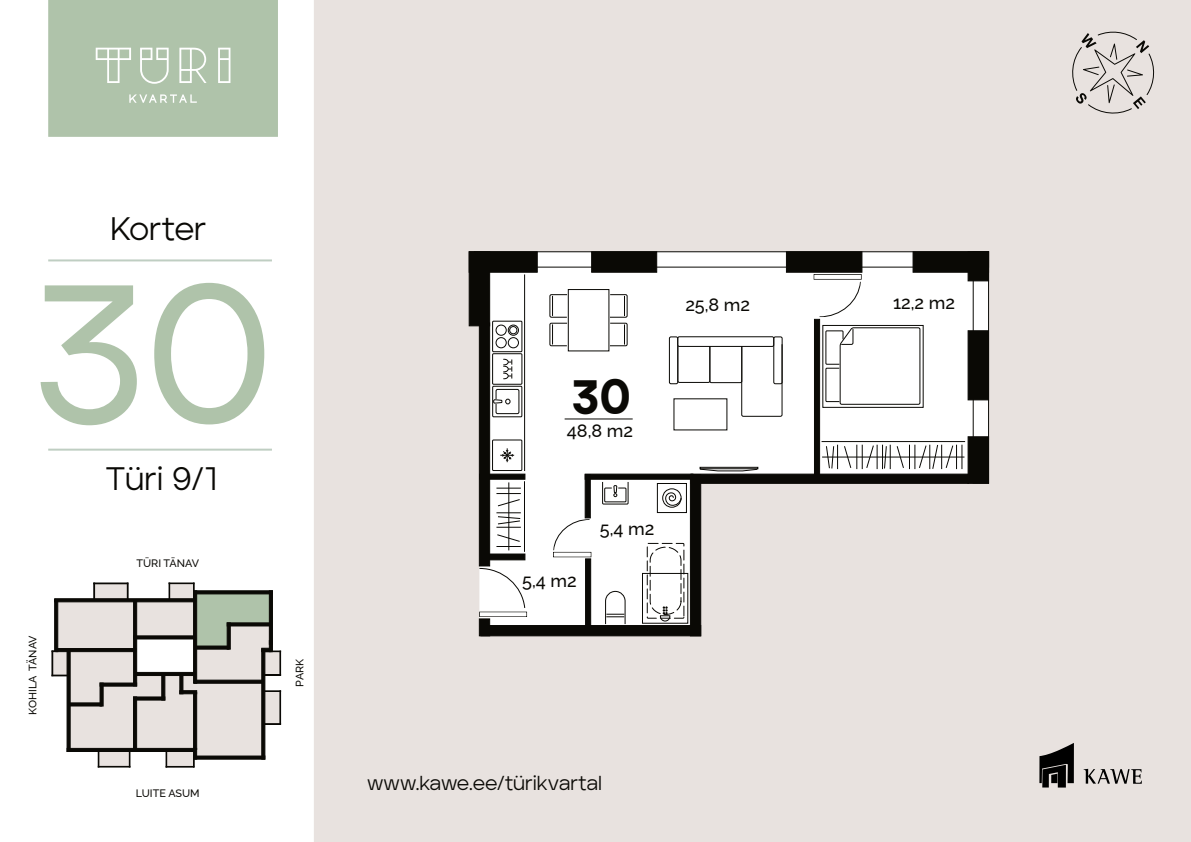
<style>
.page{position:relative;width:1191px;height:842px;background:#fff}
.page>*{position:absolute;margin:0;border:0;box-sizing:border-box;transform-origin:0 0}
.t1{font:500 197.6px "Aventa";color:#afc3aa}
.t2{font:900 48px "Aventa";color:#0a0905}
.t3{font:32.4px "Aventa";letter-spacing:-.01em;color:#0a0905}
.t4{font:20.1px "Aventa";color:#0a0905}
.t5{font:500 18px "Raleway";color:#0a0905}
.t6{font:500 10.8px "Raleway";color:#0a0905}
</style>
<div class="page">
<div style="left:48px;top:0;width:230px;height:137px;background:#afc3aa"></div>
<svg style="left:129px;top:94px;width:68px;height:9px"></svg>
<svg style="left:179px;top:48px;width:28px;height:35px"></svg>
<svg style="left:96px;top:48px;width:35px;height:35px"></svg>
<svg style="left:140px;top:48px;width:29px;height:36px"></svg>
<svg style="left:218px;top:48px;width:12px;height:35px"></svg>
<svg style="left:48px;top:259px;width:224px;height:3px"></svg>
<svg style="left:48px;top:448px;width:224px;height:3px"></svg>
<div style="left:314px;top:0;width:877px;height:842px;background:#e8e2df"></div>
<svg style="left:1072px;top:31px;width:83px;height:83px"></svg>
<svg style="left:1083px;top:769px;width:58px;height:15px"></svg>
<svg style="left:1039px;top:743px;width:35px;height:44px"></svg>
<svg style="left:52px;top:583px;width:229px;height:184px"></svg>
<svg style="left:479px;top:253px;width:508px;height:373px;fill:#fff"></svg>
<div style="left:657px;top:483px;width:29px;height:30px;border:1px solid #0a0905"></div>
<svg style="left:662px;top:488px;width:19px;height:20px"></svg>
<svg style="left:605px;top:591px;width:20px;height:33px"></svg>
<div style="left:642px;top:573px;width:46px;height:50px;border:1px solid #0a0905"></div>
<svg style="left:647px;top:543px;width:37px;height:78px;background:#e1e1e0"></svg>
<svg style="left:602px;top:482px;width:26px;height:22px"></svg>
<div style="left:822px;top:325px;width:101px;height:83px;border:1px solid #0a0905"></div>
<svg style="left:825px;top:327px;width:95px;height:77px;background:#f2f2f2"></svg>
<svg style="left:821px;top:441px;width:144px;height:28px;background:#d0d0cf"></svg>
<div style="left:568px;top:289px;width:41px;height:62px;border:1px solid #0a0905"></div>
<svg style="left:609px;top:294px;width:18px;height:52px"></svg>
<svg style="left:549px;top:294px;width:18px;height:52px"></svg>
<div style="left:700px;top:467px;width:58px;height:2px;border:1px solid #0a0905"></div>
<svg style="left:699px;top:469px;width:58px;height:2px"></svg>
<svg style="left:669px;top:336px;width:113px;height:80px;background:#ebebeb"></svg>
<svg style="left:492px;top:274px;width:33px;height:197px;background:#d7d7d6"></svg>
<svg style="left:496px;top:481px;width:29px;height:71px;background:#d6d5d5"></svg>
<svg style="left:564px;top:419px;width:69px;height:1px"></svg>
<svg style="left:479px;top:568px;width:46px;height:40px;background:#f5f5f5"></svg>
<svg style="left:819px;top:282px;width:41px;height:35px"></svg>
<svg style="left:553px;top:519px;width:37px;height:31px"></svg>
<div style="left:972px;top:251px;width:17px;height:232px;border:1px solid #0a0905"></div>
<div style="left:486px;top:554px;width:39px;height:6px;background:#0a0905"></div>
<div style="left:486px;top:554px;width:39px;height:6px;border:1px solid #0a0905"></div>
<div style="left:479px;top:474px;width:46px;height:5px;background:#0a0905"></div>
<div style="left:479px;top:474px;width:46px;height:5px;border:1px solid #0a0905"></div>
<div style="left:585px;top:474px;width:108px;height:5px;background:#0a0905"></div>
<div style="left:585px;top:474px;width:108px;height:5px;border:1px solid #0a0905"></div>
<div style="left:585px;top:475px;width:5px;height:43px;background:#0a0905"></div>
<div style="left:585px;top:474px;width:5px;height:44px;border:1px solid #0a0905"></div>
<div style="left:585px;top:559px;width:5px;height:67px;background:#0a0905"></div>
<div style="left:585px;top:559px;width:6px;height:68px;border:1px solid #0a0905"></div>
<div style="left:814px;top:319px;width:5px;height:158px;background:#0a0905"></div>
<div style="left:814px;top:319px;width:6px;height:158px;border:1px solid #0a0905"></div>
<div style="left:481px;top:625px;width:219px;height:11px;background:#0a0905"></div>
<div style="left:481px;top:625px;width:220px;height:11px;border:1px solid #0a0905"></div>
<div style="left:690px;top:475px;width:10px;height:161px;background:#0a0905"></div>
<div style="left:690px;top:474px;width:11px;height:162px;border:1px solid #0a0905"></div>
<div style="left:691px;top:474px;width:277px;height:9px;background:#0a0905"></div>
<div style="left:691px;top:474px;width:277px;height:10px;border:1px solid #0a0905"></div>
<div style="left:479px;top:619px;width:10px;height:17px;background:#0a0905"></div>
<div style="left:479px;top:619px;width:11px;height:17px;border:1px solid #0a0905"></div>
<div style="left:479px;top:323px;width:10px;height:243px;background:#0a0905"></div>
<div style="left:479px;top:323px;width:11px;height:243px;border:1px solid #0a0905"></div>
<div style="left:968px;top:437px;width:20px;height:46px;background:#0a0905"></div>
<div style="left:967px;top:436px;width:21px;height:48px;border:1px solid #0a0905"></div>
<div style="left:968px;top:331px;width:20px;height:69px;background:#0a0905"></div>
<div style="left:967px;top:330px;width:21px;height:70px;border:1px solid #0a0905"></div>
<div style="left:968px;top:252px;width:20px;height:29px;background:#0a0905"></div>
<div style="left:967px;top:251px;width:21px;height:30px;border:1px solid #0a0905"></div>
<div style="left:786px;top:252px;width:76px;height:20px;background:#0a0905"></div>
<div style="left:786px;top:251px;width:76px;height:21px;border:1px solid #0a0905"></div>
<div style="left:913px;top:252px;width:75px;height:20px;background:#0a0905"></div>
<div style="left:912px;top:251px;width:76px;height:21px;border:1px solid #0a0905"></div>
<div style="left:591px;top:252px;width:65px;height:20px;background:#0a0905"></div>
<div style="left:591px;top:251px;width:66px;height:21px;border:1px solid #0a0905"></div>
<div style="left:469px;top:252px;width:68px;height:20px;background:#0a0905"></div>
<div style="left:469px;top:251px;width:68px;height:21px;border:1px solid #0a0905"></div>
<div style="left:469px;top:252px;width:20px;height:74px;background:#0a0905"></div>
<div style="left:469px;top:251px;width:21px;height:75px;border:1px solid #0a0905"></div>
<h3 class="t3" style="left:110px;top:208px;width:97px">Korter</h3>
<h1 class="t1" style="left:32px;top:233px;width:242px">30</h1>
<h3 class="t3" style="left:105px;top:458px;width:113px">Türi 9/1</h3>
<p class="t6" style="left:24px;top:715px;width:81px;rotate:-90deg">KOH AL I ÄT NAV</p>
<p class="t6" style="left:136px;top:555px;width:64px">TÜRI TÄNAV</p>
<p class="t6" style="left:136px;top:785px;width:65px">LUITE ASUM</p>
<p class="t6" style="left:291px;top:686px;width:29px;rotate:-90deg">AP RK</p>
<h2 class="t2" style="left:571px;top:367px;width:61px">30</h2>
<h3 class="t5" style="left:567px;top:416px;width:68px">48,8 m2</h3>
<h3 class="t5" style="left:685px;top:290px;width:66px">25,8 m2</h3>
<h3 class="t5" style="left:893px;top:288px;width:63px">12,2 m2</h3>
<h3 class="t5" style="left:522px;top:566px;width:56px">5,4 m2</h3>
<h3 class="t5" style="left:600px;top:514px;width:56px">5,4 m2</h3>
<h3 class="t4" style="left:367px;top:770px;width:236px">www.kawe.ee/türikvartal</h3>
</div>
